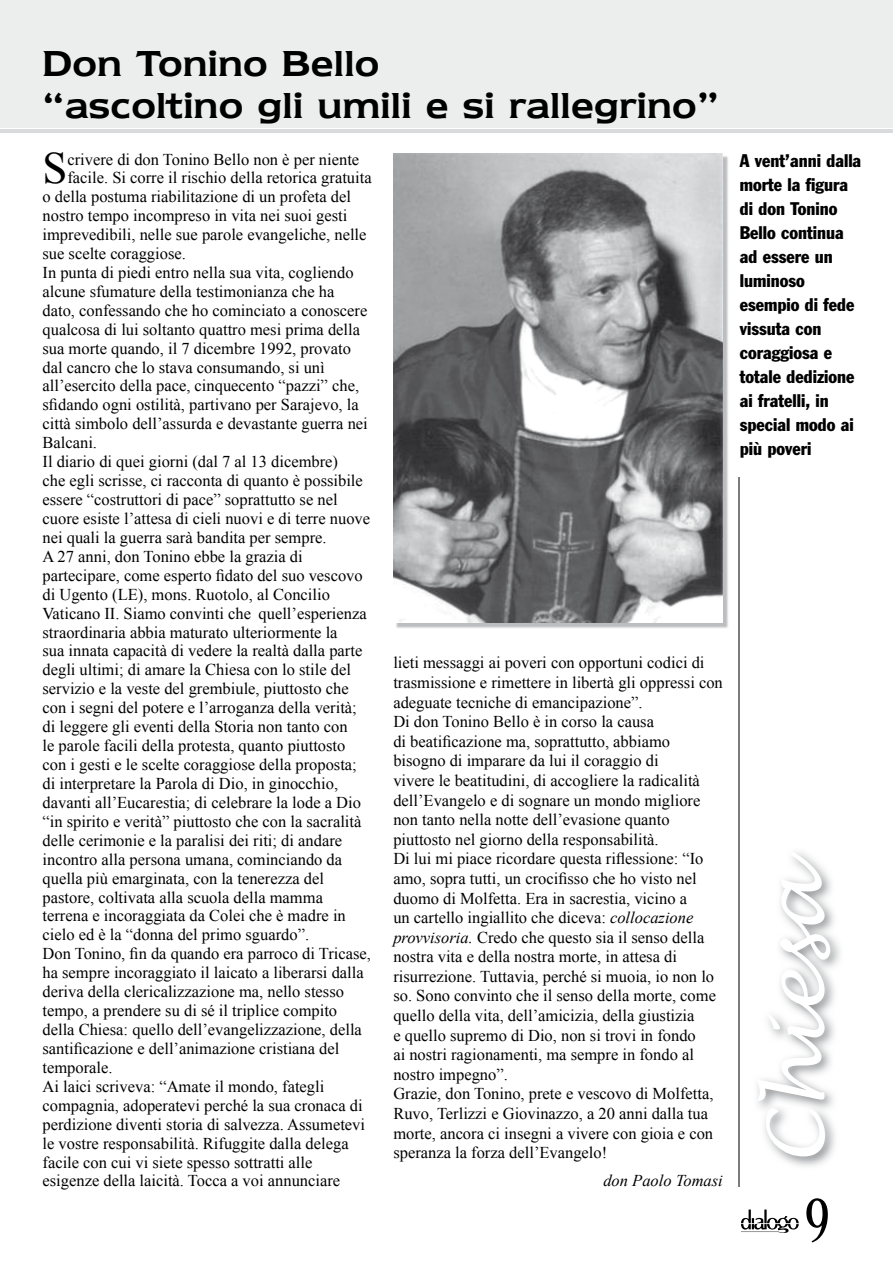
<style>
.page{position:relative;width:893px;height:1263px;background:#fff}
.page>*{position:absolute;margin:0;border:0;box-sizing:border-box;transform-origin:0 0}
.t1{font:italic 78px "Lucida Handwriting";color:#fff}
.t2{font:54px "Kontor Display";color:#000}
.t3{font:44.85px "Times New Roman";color:#000}
.t4{font:600 42px/42px "Newtext IT Cby BT";letter-spacing:.005em;color:#000;scale:.95 1}
.t5{font:condensed 18px/24px "Franklin Gothic";color:#000}
.t6{font:16.5px/19.6px "Times New Roman";color:#000}
.t7{font:italic 16.5px "Times New Roman";color:#000}
.s1{font-style:italic}
</style>
<div class="page">
<svg style="left:741px;top:1209px;width:58px;height:24px"></svg>
<div style="left:0;top:0;width:893px;height:128px;background:#eceded"></div>
<hr style="left:0;top:129px;width:893px;height:3px;background:#d9dadb">
<hr style="left:739px;top:477px;width:1px;height:709px;background:#7b7c7e">
<img style="left:757px;top:852px;width:83px;height:315px">
<img style="left:396px;top:156px;width:332px;height:472px">
<img style="left:393px;top:153px;width:330px;height:469px">
<h3 class="t4" style="left:43px;top:41px;width:714px">Don Tonino Bello<br>“ascoltino gli umili e si rallegrino”</h3>
<h3 class="t3" style="left:43px;top:138px;width:26px">S</h3>
<p class="t6" style="left:67px;top:149px;width:293px">crivere di don Tonino Bello non è per niente</p>
<p class="t6" style="left:67px;top:168px;width:306px">facile. Si corre il rischio della retorica gratuita</p>
<p class="t6" style="left:43px;top:187px;width:310px">o della postuma riabilitazione di un profeta del</p>
<p class="t6" style="left:43px;top:206px;width:306px">nostro tempo incompreso in vita nei suoi gesti</p>
<p class="t6" style="left:43px;top:224px;width:325px">imprevedibili, nelle sue parole evangeliche, nelle</p>
<p class="t6" style="left:43px;top:243px;width:145px">sue scelte coraggiose.</p>
<p class="t6" style="left:43px;top:262px;width:313px">In punta di piedi entro nella sua vita, cogliendo</p>
<p class="t6" style="left:43px;top:281px;width:293px">alcune sfumature della testimonianza che ha</p>
<p class="t6" style="left:43px;top:300px;width:326px">dato, confessando che ho cominciato a conoscere</p>
<p class="t6" style="left:43px;top:319px;width:319px">qualcosa di lui soltanto quattro mesi prima della</p>
<p class="t6" style="left:43px;top:338px;width:310px">sua morte quando, il 7 dicembre 1992, provato</p>
<p class="t6" style="left:43px;top:357px;width:284px">dal cancro che lo stava consumando, si unì</p>
<p class="t6" style="left:43px;top:376px;width:318px">all’esercito della pace, cinquecento “pazzi” che,</p>
<p class="t6" style="left:43px;top:395px;width:318px">sfidando ogni ostilità, partivano per Sarajevo, la</p>
<p class="t6" style="left:43px;top:414px;width:327px">città simbolo dell’assurda e devastante guerra nei</p>
<p class="t6" style="left:43px;top:433px;width:56px">Balcani.</p>
<p class="t6" style="left:43px;top:452px;width:297px">Il diario di quei giorni (dal 7 al 13 dicembre)</p>
<p class="t6" style="left:43px;top:470px;width:322px">che egli scrisse, ci racconta di quanto è possibile</p>
<p class="t6" style="left:43px;top:489px;width:297px">essere “costruttori di pace” soprattutto se nel</p>
<p class="t6" style="left:43px;top:508px;width:329px">cuore esiste l’attesa di cieli nuovi e di terre nuove</p>
<p class="t6" style="left:43px;top:527px;width:286px">nei quali la guerra sarà bandita per sempre.</p>
<p class="t6" style="left:43px;top:546px;width:262px">A 27 anni, don Tonino ebbe la grazia di</p>
<p class="t6" style="left:43px;top:565px;width:322px">partecipare, come esperto fidato del suo vescovo</p>
<p class="t6" style="left:43px;top:584px;width:289px">di Ugento (LE), mons. Ruotolo, al Concilio</p>
<p class="t6" style="left:43px;top:603px;width:326px">Vaticano II. Siamo convinti che quell’esperienza</p>
<p class="t6" style="left:43px;top:622px;width:297px">straordinaria abbia maturato ulteriormente la</p>
<p class="t6" style="left:43px;top:641px;width:321px">sua innata capacità di vedere la realtà dalla parte</p>
<p class="t6" style="left:43px;top:660px;width:310px">degli ultimi; di amare la Chiesa con lo stile del</p>
<p class="t6" style="left:43px;top:679px;width:308px">servizio e la veste del grembiule, piuttosto che</p>
<p class="t6" style="left:43px;top:698px;width:316px">con i segni del potere e l’arroganza della verità;</p>
<p class="t6" style="left:43px;top:716px;width:307px">di leggere gli eventi della Storia non tanto con</p>
<p class="t6" style="left:43px;top:735px;width:304px">le parole facili della protesta, quanto piuttosto</p>
<p class="t6" style="left:43px;top:754px;width:316px">con i gesti e le scelte coraggiose della proposta;</p>
<p class="t6" style="left:43px;top:773px;width:297px">di interpretare la Parola di Dio, in ginocchio,</p>
<p class="t6" style="left:43px;top:792px;width:320px">davanti all’Eucarestia; di celebrare la lode a Dio</p>
<p class="t6" style="left:43px;top:811px;width:320px">“in spirito e verità” piuttosto che con la sacralità</p>
<p class="t6" style="left:43px;top:830px;width:301px">delle cerimonie e la paralisi dei riti; di andare</p>
<p class="t6" style="left:43px;top:849px;width:301px">incontro alla persona umana, cominciando da</p>
<p class="t6" style="left:43px;top:868px;width:283px">quella più emarginata, con la tenerezza del</p>
<p class="t6" style="left:43px;top:887px;width:282px">pastore, coltivata alla scuola della mamma</p>
<p class="t6" style="left:43px;top:906px;width:305px">terrena e incoraggiata da Colei che è madre in</p>
<p class="t6" style="left:43px;top:925px;width:268px">cielo ed è la “donna del primo sguardo”.</p>
<p class="t6" style="left:43px;top:944px;width:330px">Don Tonino, fin da quando era parroco di Tricase,</p>
<p class="t6" style="left:43px;top:963px;width:323px">ha sempre incoraggiato il laicato a liberarsi dalla</p>
<p class="t6" style="left:43px;top:981px;width:303px">deriva della clericalizzazione ma, nello stesso</p>
<p class="t6" style="left:43px;top:1000px;width:296px">tempo, a prendere su di sé il triplice compito</p>
<p class="t6" style="left:43px;top:1019px;width:321px">della Chiesa: quello dell’evangelizzazione, della</p>
<p class="t6" style="left:43px;top:1038px;width:298px">santificazione e dell’animazione cristiana del</p>
<p class="t6" style="left:43px;top:1057px;width:72px">temporale.</p>
<p class="t6" style="left:43px;top:1076px;width:283px">Ai laici scriveva: “Amate il mondo, fategli</p>
<p class="t6" style="left:43px;top:1095px;width:322px">compagnia, adoperatevi perché la sua cronaca di</p>
<p class="t6" style="left:43px;top:1114px;width:324px">perdizione diventi storia di salvezza. Assumetevi</p>
<p class="t6" style="left:43px;top:1133px;width:308px">le vostre responsabilità. Rifuggite dalla delega</p>
<p class="t6" style="left:43px;top:1152px;width:271px">facile con cui vi siete spesso sottratti alle</p>
<p class="t6" style="left:43px;top:1171px;width:299px">esigenze della laicità. Tocca a voi annunciare</p>
<p class="t6" style="left:393px;top:653px;width:331px">lieti messaggi ai poveri con opportuni codici di trasmissione e rimettere in libertà gli oppressi con adeguate tecniche di emancipazione”.<br>Di don Tonino Bello è in corso la causa<br>di beatificazione ma, soprattutto, abbiamo bisogno di imparare da lui il coraggio di<br>vivere le beatitudini, di accogliere la radicalità dell’Evangelo e di sognare un mondo migliore non tanto nella notte dell’evasione quanto piuttosto nel giorno della responsabilità.<br>Di lui mi piace ricordare questa riflessione: “Io amo, sopra tutti, un crocifisso che ho visto nel duomo di Molfetta. Era in sacrestia, vicino a<br>un cartello ingiallito che diceva: <span class="s1">collocazione provvisoria.</span> Credo che questo sia il senso della nostra vita e della nostra morte, in attesa di risurrezione. Tuttavia, perché si muoia, io non lo so. Sono convinto che il senso della morte, come quello della vita, dell’amicizia, della giustizia<br>e quello supremo di Dio, non si trovi in fondo<br>ai nostri ragionamenti, ma sempre in fondo al nostro impegno”.<br>Grazie, don Tonino, prete e vescovo di Molfetta, Ruvo, Terlizzi e Giovinazzo, a 20 anni dalla tua morte, ancora ci insegni a vivere con gioia e con speranza la forza dell’Evangelo!</p>
<p class="t7" style="left:603px;top:1169px;width:121px">don Paolo Tomasi</p>
<p class="t5" style="left:740px;top:149px;width:123px">A vent’anni dalla morte la figura di don Tonino<br>Bello continua ad essere un luminoso esempio di fede vissuta con coraggiosa e totale dedizione ai fratelli, in special modo ai più poveri</p>
<h1 class="t1" style="left:749px;top:1165px;width:315px;rotate:-90deg">C hiesa</h1>
<h2 class="t2" style="left:806px;top:1177px;width:26px">9</h2>
</div>
